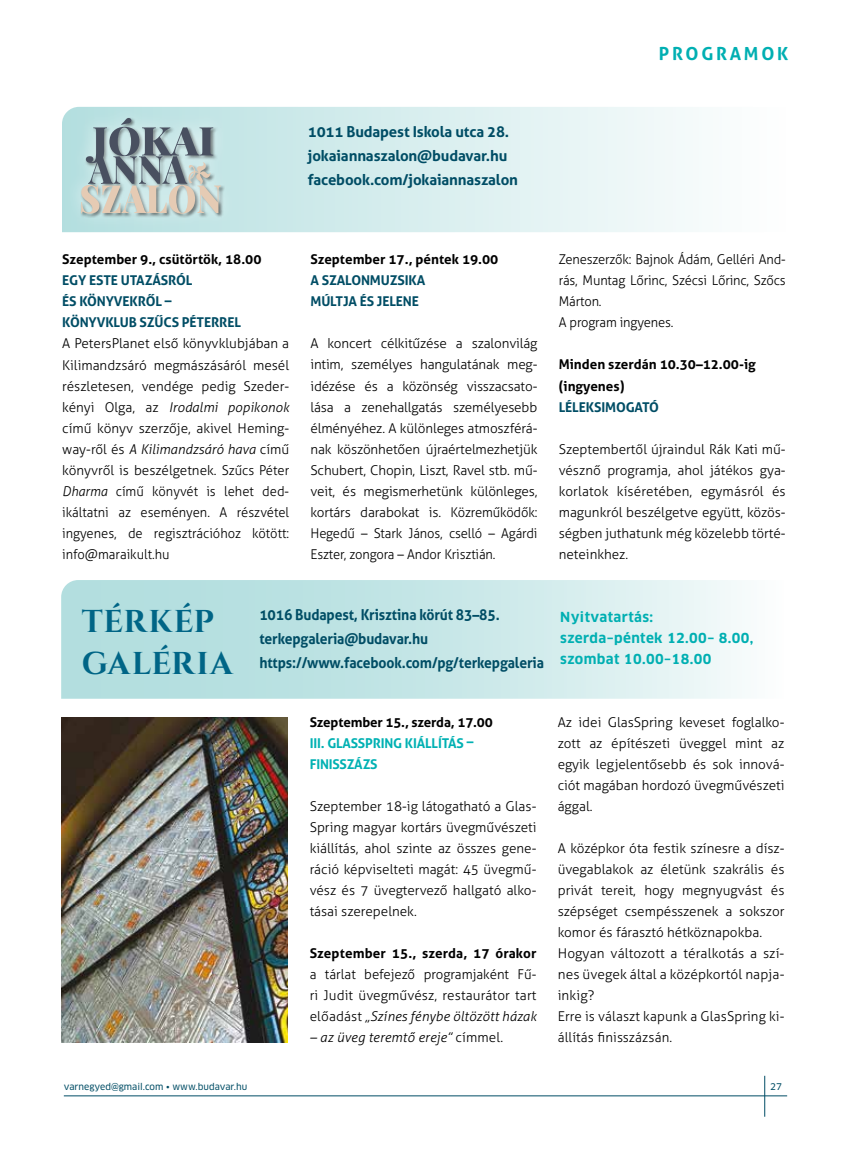
<style>
.page{position:relative;width:851px;height:1149px;background:#fff}
.page>*{position:absolute;margin:0;border:0;box-sizing:border-box;transform-origin:0 0}
.t1{font:700 31.5px/42px "Cinzel Decorative";letter-spacing:.025em;color:#006586}
.t2{font:700 18px "Aller";letter-spacing:.15em;color:#00afb2}
.t3{font:700 15px/24px "Aller";letter-spacing:-.01em;color:#004d65;scale:.93 1}
.t4{font:700 15px/24px "Aller";letter-spacing:-.01em;color:#004d65}
.t5{font:300 13.5px/21px "Aller";letter-spacing:-.01em;color:#000;text-align:justify}
.t6{font:700 13.5px/21px "Aller";color:#000}
.t7{font:300 13.5px/21px "Aller";letter-spacing:-.01em;color:#000;scale:.96 1}
.t8{font:700 13.5px/21px "Aller";letter-spacing:-.01em;color:#004d65}
.t9{font:700 13.5px/21px "Clan Pro";letter-spacing:.03em;color:#00afb2}
.t10{font:700 13.5px/21px "Aller";letter-spacing:-.01em;color:#00b1b3}
.t11{font:italic 300 13.5px "Aller";letter-spacing:.01em;color:#000}
.t12{font:9px "Clan Pro News";color:#004d65}
.s1{font-style:italic}
.s2{font-style:normal}
</style>
<div class="page">
<hr style="left:764px;top:1075px;width:1px;height:41px;background:#004d65">
<hr style="left:64px;top:1095px;width:723px;height:1px;background:#004d65">
<svg style="left:62px;top:107px;width:631px;height:125px;background:#dceff0"></svg>
<div style="left:65px;top:102px;width:170px;height:128px;background:#fff;opacity:.75"></div>
<svg style="left:81px;top:118px;width:140px;height:95px;background:#aab9ba"></svg>
<svg style="left:61px;top:580px;width:679px;height:118px;background:#c8e7e7"></svg>
<img style="left:61px;top:717px;width:227px;height:325px">
<h2 class="t2" style="left:658px;top:43px;width:131px">PROGRAMOK</h2>
<p class="t4" style="left:308px;top:120px;width:211px">1011 Budapest Iskola utca 28. jokaiannaszalon@budavar.hu facebook.com/jokaiannaszalon</p>
<p class="t6" style="left:62px;top:249px;width:201px">Szeptember 9., csütörtök, 18.00</p>
<p class="t8" style="left:62px;top:270px;width:180px">EGY ESTE UTAZÁSRÓL<br>ÉS KÖNYVEKRŐL –<br>KÖNYVKLUB SZŰCS PÉTERREL</p>
<p class="t5" style="left:62px;top:333px;width:228px">A PetersPlanet első könyvklubjában a Kilimandzsáró megmászásáról mesél részletesen, vendége pedig Szeder&shy;kényi Olga, az <span class="s1">Irodalmi popikonok </span>című könyv szerzője, akivel Heming&shy;way-ről és <span class="s1">A Kilimandzsáró hava</span> című könyvről is beszélgetnek. Szűcs Péter <span class="s1">Dharma</span> című könyvét is lehet ded&shy;ikáltatni az eseményen. A részvétel ingyenes, de regisztrációhoz kötött: info@maraikult.hu</p>
<p class="t6" style="left:310px;top:249px;width:189px">Szeptember 17., péntek 19.00</p>
<p class="t8" style="left:310px;top:270px;width:116px">A SZALONMUZSIKA<br>MÚLTJA ÉS JELENE</p>
<p class="t5" style="left:310px;top:333px;width:228px;text-align:left">A koncert célkitűzése a szalonvilág intim, személyes hangulatának meg&shy;idézése és a közönség visszacsato&shy;lása a zenehallgatás személyesebb élményéhez. A különleges atmoszférá-- nak köszönhetően újraértelmezhetjük Schubert, Chopin, Liszt, Ravel stb. mű&shy;veit, és megismerhetünk különleges, kortárs darabokat is. Közreműködők:<br>Hegedű – Stark János, cselló – Agárdi Eszter, zongora – Andor Krisztián.</p>
<p class="t7" style="left:558px;top:249px;width:238px">Zeneszerzők: Bajnok Ádám, Gelléri And&shy;rás, Muntag Lőrinc, Szécsi Lőrinc, Szőcs<br>Márton.<br>A program ingyenes.</p>
<p class="t6" style="left:558px;top:354px;width:199px">Minden szerdán 10.30–12.00-ig (ingyenes)</p>
<p class="t8" style="left:558px;top:396px;width:102px">LÉLEKSIMOGATÓ</p>
<p class="t5" style="left:558px;top:438px;width:228px">Szeptembertől újraindul Rák Kati mű&shy;vésznő programja, ahol játékos gya&shy;korlatok kíséretében, egymásról és magunkról beszélgetve együtt, közös&shy;ségben juthatunk még közelebb törté&shy;neteinkhez.</p>
<h1 class="t1" style="left:82px;top:601px;width:152px">TÉRKÉP<br>GALÉRIA</h1>
<p class="t3" style="left:259px;top:602px;width:307px">1016 Budapest, Krisztina körút 83–85. terkepgaleria@budavar.hu https://www.facebook.com/pg/terkepgaleria</p>
<p class="t9" style="left:560px;top:606px;width:195px">Nyitvatartás: szerda–péntek 12.00– 8.00, szombat 10.00–18.00</p>
<p class="t6" style="left:309px;top:711px;width:185px">Szeptember 15., szerda, 17.00</p>
<p class="t10" style="left:309px;top:732px;width:165px">III. GLASSPRING KIÁLLÍTÁS –<br>FINISSZÁZS</p>
<p class="t5" style="left:309px;top:795px;width:228px">Szeptember 18-ig látogatható a Glas-Spring magyar kortárs üvegművészeti kiállítás, ahol szinte az összes gene&shy;ráció képviselteti magát: 45 üvegmű&shy;vész és 7 üvegtervező hallgató alko&shy;tásai szerepelnek.</p>
<p class="t6" style="left:309px;top:942px;width:228px">Szeptember 15., szerda, 17 órakor</p>
<p class="t5" style="left:309px;top:963px;width:228px">a tárlat befejező programjaként Fű&shy;ri Judit üvegművész, restaurátor tart előadást <span class="s1">„Színes fénybe öltözött házak</span></p>
<p class="t11" style="left:310px;top:1028px;width:195px">– az üveg teremtő ereje” <span class="s2">címmel.</span></p>
<p class="t5" style="left:557px;top:711px;width:228px">Az idei GlasSpring keveset foglalko&shy;zott az építészeti üveggel mint az egyik legjelentősebb és sok innová&shy;ciót magában hordozó üvegművészeti ággal.</p>
<p class="t5" style="left:557px;top:837px;width:228px;text-align:left">A középkor óta festik színesre a dísz&shy;üvegablakok az életünk szakrális és privát tereit, hogy megnyugvást és szépséget csempésszenek a sokszor komor és fárasztó hétköznapokba.<br>Hogyan változott a téralkotás a szí&shy;nes üvegek által a középkortól napja&shy;inkig?<br>Erre is választ kapunk a GlasSpring ki&shy;állítás finisszázsán.</p>
<p class="t12" style="left:64px;top:1081px;width:185px">varnegyed@gmail.com • www.budavar.hu</p>
<p class="t12" style="left:770px;top:1080px;width:13px">27</p>
</div>
